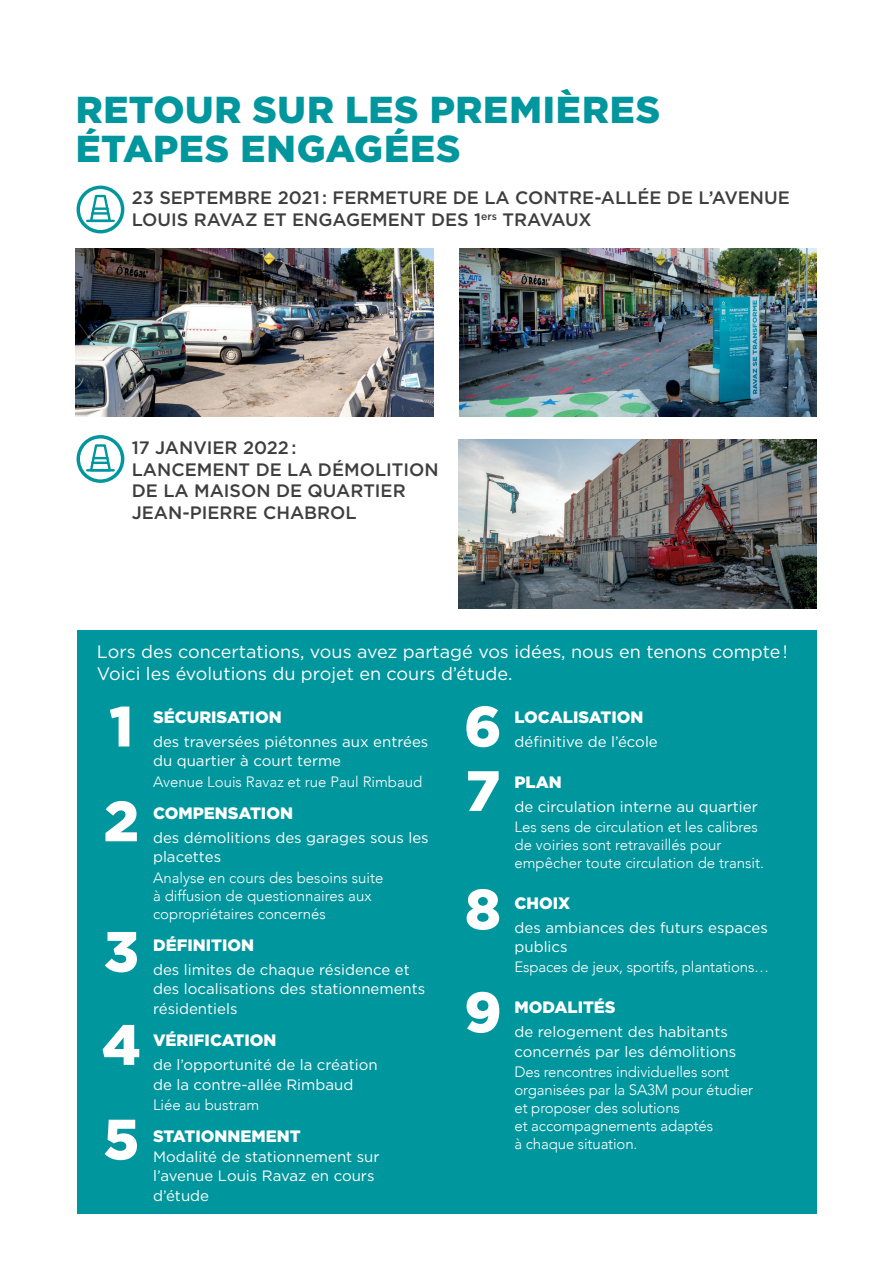
<style>
.page{position:relative;width:893px;height:1263px;background:#fff}
.page>*{position:absolute;margin:0;border:0;box-sizing:border-box;transform-origin:0 0}
.t1{font:900 56.7px/64.3px "Gotham";color:#fff}
.t2{font:900 37.5px/39px "Gotham";letter-spacing:.02em;color:#00969e}
.t3{font:500 18px/21.6px "Gotham";color:#3e3e3f}
.t4{font:18px/21.6px "Gotham";color:#fff}
.t5{font:900 16.5px "Gotham";color:#fff}
.t6{font:15px/19.5px "Gotham";color:#fff}
.t7{font:300 15px/18px "Avenir";color:#fff}
</style>
<div class="page">
<div style="left:77px;top:630px;width:739px;height:584px;background:#00969e"></div>
<div style="left:77px;top:186px;width:47px;height:47px;border:3px solid #00969e;border-radius:50%"></div>
<hr style="left:87px;top:220px;width:27px;height:2px;background:#00969e">
<svg style="left:88px;top:193px;width:25px;height:30px"></svg>
<hr style="left:92px;top:212px;width:16px;height:3px;background:#00969e">
<hr style="left:93px;top:207px;width:15px;height:3px;background:#00969e">
<div style="left:77px;top:435px;width:47px;height:48px;border:3px solid #00969e;border-radius:50%"></div>
<hr style="left:87px;top:469px;width:27px;height:2px;background:#00969e">
<svg style="left:88px;top:444px;width:25px;height:28px"></svg>
<img style="left:76px;top:248px;width:358px;height:169px">
<img style="left:458px;top:440px;width:358px;height:168px">
<img style="left:459px;top:248px;width:357px;height:169px">
<h2 class="t2" style="left:76px;top:90px;width:586px">RETOUR SUR LES PREMIÈRES<br>ÉTAPES ENGAGÉES</h2>
<p class="t3" style="left:132px;top:187px;width:659px">23 SEPTEMBRE 2021 : FERMETURE DE LA CONTRE-ALLÉE DE L’AVENUE<br>LOUIS RAVAZ ET ENGAGEMENT DES 1<sup>ers</sup> TRAVAUX</p>
<p class="t3" style="left:132px;top:436px;width:308px">17 JANVIER 2022 :<br>LANCEMENT DE LA DÉMOLITION<br>DE LA MAISON DE QUARTIER<br>JEAN-PIERRE CHABROL</p>
<p class="t4" style="left:97px;top:641px;width:692px">Lors des concertations, vous avez partagé vos idées, nous en tenons compte !<br>Voici les évolutions du projet en cours d’étude.</p>
<h1 class="t1" style="left:109px;top:694px;width:25px">1</h1>
<h1 class="t1" style="left:104px;top:788px;width:37px">2</h1>
<h1 class="t1" style="left:102px;top:904px;width:41px;line-height:93.3px">3<br>4</h1>
<h1 class="t1" style="left:103px;top:1106px;width:37px">5</h1>
<p class="t5" style="left:153px;top:706px;width:130px">SÉCURISATION</p>
<p class="t6" style="left:153px;top:732px;width:277px">des traversées piétonnes aux entrées du quartier à court terme</p>
<p class="t7" style="left:153px;top:772px;width:271px">Avenue Louis Ravaz et rue Paul Rimbaud</p>
<p class="t5" style="left:153px;top:802px;width:141px">COMPENSATION</p>
<p class="t6" style="left:153px;top:827px;width:277px">des démolitions des garages sous les placettes</p>
<p class="t7" style="left:153px;top:868px;width:232px">Analyse en cours des besoins suite à diffusion de questionnaires aux copropriétaires concernés</p>
<p class="t5" style="left:153px;top:934px;width:103px">DÉFINITION</p>
<p class="t6" style="left:153px;top:959px;width:274px">des limites de chaque résidence et des localisations des stationnements résidentiels</p>
<p class="t5" style="left:153px;top:1029px;width:125px">VÉRIFICATION</p>
<p class="t6" style="left:153px;top:1055px;width:226px">de l’opportunité de la création de la contre-allée Rimbaud</p>
<p class="t7" style="left:153px;top:1096px;width:108px">Liée au bustram</p>
<p class="t5" style="left:153px;top:1125px;width:149px">STATIONNEMENT</p>
<p class="t6" style="left:153px;top:1146px;width:228px">Modalité de stationnement sur l’avenue Louis Ravaz en cours d’étude</p>
<h1 class="t1" style="left:464px;top:694px;width:39px">6<br>7</h1>
<h1 class="t1" style="left:464px;top:857px;width:39px;line-height:102.9px">8<br>9</h1>
<p class="t5" style="left:514px;top:706px;width:130px">LOCALISATION</p>
<p class="t6" style="left:514px;top:732px;width:145px">définitive de l’école</p>
<p class="t5" style="left:514px;top:771px;width:49px">PLAN</p>
<p class="t6" style="left:514px;top:796px;width:245px">de circulation interne au quartier</p>
<p class="t7" style="left:514px;top:818px;width:251px">Les sens de circulation et les calibres de voiries sont retravaillés pour empêcher toute circulation de transit.</p>
<p class="t5" style="left:514px;top:892px;width:57px">CHOIX</p>
<p class="t6" style="left:514px;top:917px;width:255px">des ambiances des futurs espaces publics</p>
<p class="t7" style="left:514px;top:958px;width:256px">Espaces de jeux, sportifs, plantations…</p>
<p class="t5" style="left:514px;top:996px;width:103px">MODALITÉS</p>
<p class="t6" style="left:514px;top:1022px;width:223px">de relogement des habitants concernés par les démolitions</p>
<p class="t7" style="left:514px;top:1063px;width:240px">Des rencontres individuelles sont organisées par la SA3M pour étudier et proposer des solutions<br>et accompagnements adaptés<br>à chaque situation.</p>
</div>
